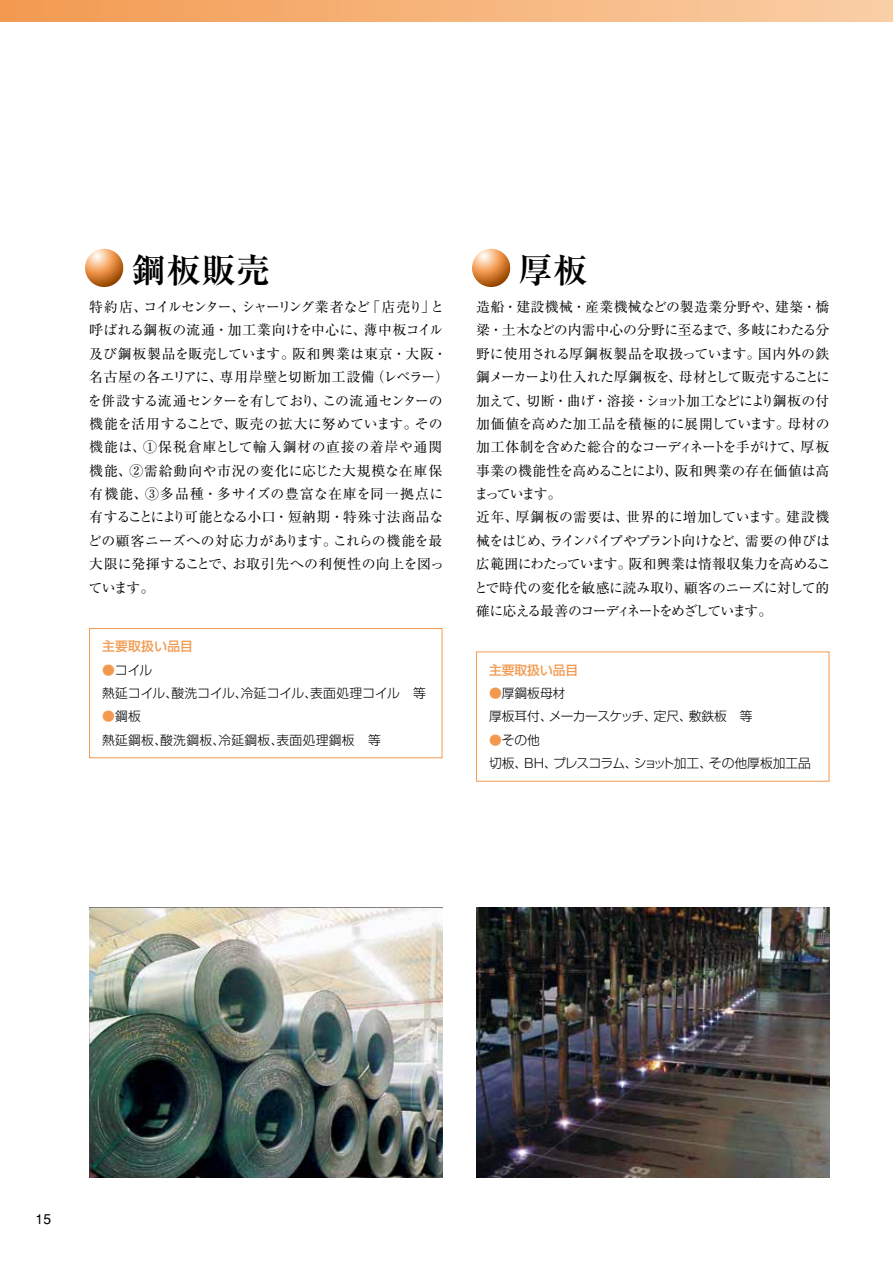
<style>
.page{position:relative;width:893px;height:1263px;background:#fff}
.page>*{position:absolute;margin:0;border:0;box-sizing:border-box;transform-origin:0 0}
.t1{font:700 34.05px "Ryumin Pro";letter-spacing:.025em;color:#000}
.t2{font:13.8px/23.4px "Ryumin Pro";letter-spacing:-.035em;color:#000}
.t3{font:13.8px/23.4px "Ryumin Pro";letter-spacing:.02em;color:#000}
.t4{font:13.8px "Helvetica";color:#000}
.t5{font:300 12.75px/23.4px "Shin Go Pro";color:#000}
.t6{font:300 12.75px/23.4px "Shin Go Pro";letter-spacing:.025em;color:#000}
.t7{font:500 12.75px "Shin Go Pro";letter-spacing:.005em;color:#f3994f}
.t8{font:500 12.75px "Shin Go Pro";letter-spacing:.025em;color:#f3994f}
.s1{color:#f3994f}
</style>
<div class="page">
<img style="left:476px;top:908px;width:353px;height:270px">
<svg style="left:472px;top:249px;width:38px;height:38px"></svg>
<img style="left:89px;top:908px;width:353px;height:270px">
<svg style="left:85px;top:249px;width:38px;height:38px"></svg>
<div style="left:0;top:0;width:893px;height:21px;background:linear-gradient(to right,#f39a50,#facfa7)"></div>
<div style="left:89px;top:628px;width:353px;height:130px;border:1px solid #f3994f"></div>
<h1 class="t1" style="left:132px;top:243px;width:140px">鋼板販売</h1>
<p class="t3" style="left:87px;top:294px;width:363px">特約店、コイルセンター、シャーリング業者など「店売り」と呼ばれる鋼板の流通・加工業向けを中心に、薄中板コイル及び鋼板製品を販売しています。阪和興業は東京・大阪・名古屋の各エリアに、専用岸壁と切断加工設備（レベラー）を併設する流通センターを有しており、この流通センターの機能を活用することで、販売の拡大に努めています。その機能は、①保税倉庫として輸入鋼材の直接の着岸や通関機能、②需給動向や市況の変化に応じた大規模な在庫保有機能、③多品種・多サイズの豊富な在庫を同一拠点に有することにより可能となる小口・短納期・特殊寸法商品などの顧客ニーズへの対応力があります。これらの機能を最大限に発揮することで、お取引先への利便性の向上を図っています。</p>
<p class="t8" style="left:102px;top:636px;width:93px">主要取扱い品目</p>
<p class="t5" style="left:102px;top:656px;width:325px"><span class="s1">●</span>コイル<br>熱延コイル、酸洗コイル、冷延コイル、表面処理コイル　等</p>
<p class="t6" style="left:102px;top:703px;width:280px"><span class="s1">●</span>鋼板<br>熱延鋼板、酸洗鋼板、冷延鋼板、表面処理鋼板　等</p>
<h1 class="t1" style="left:519px;top:243px;width:70px">厚板</h1>
<p class="t2" style="left:474px;top:294px;width:358px">造船・建設機械・産業機械などの製造業分野や、建築・橋梁・土木などの内需中心の分野に至るまで、多岐にわたる分野に使用される厚鋼板製品を取扱っています。国内外の鉄鋼メーカーより仕入れた厚鋼板を、母材として販売することに加えて、切断・曲げ・溶接・ショット加工などにより鋼板の付加価値を高めた加工品を積極的に展開しています。母材の加工体制を含めた総合的なコーディネートを手がけて、厚板事業の機能性を高めることにより、阪和興業の存在価値は高まっています。<br>近年、厚鋼板の需要は、世界的に増加しています。建設機械をはじめ、ラインパイプやプラント向けなど、需要の伸びは広範囲にわたっています。阪和興業は情報収集力を高めることで時代の変化を敏感に読み取り、顧客のニーズに対して的確に応える最善のコーディネートをめざしています。</p>
<p class="t7" style="left:489px;top:659px;width:91px">主要取扱い品目</p>
<p class="t5" style="left:489px;top:680px;width:265px"><span class="s1">●</span>厚鋼板母材<br>厚板耳付、メーカースケッチ、定尺、敷鉄板　等</p>
<p class="t5" style="left:489px;top:727px;width:323px"><span class="s1">●</span>その他<br>切板、BH、プレスコラム、ショット加工、その他厚板加工品</p>
<p class="t4" style="left:36px;top:1211px;width:17px">15</p>
</div>
